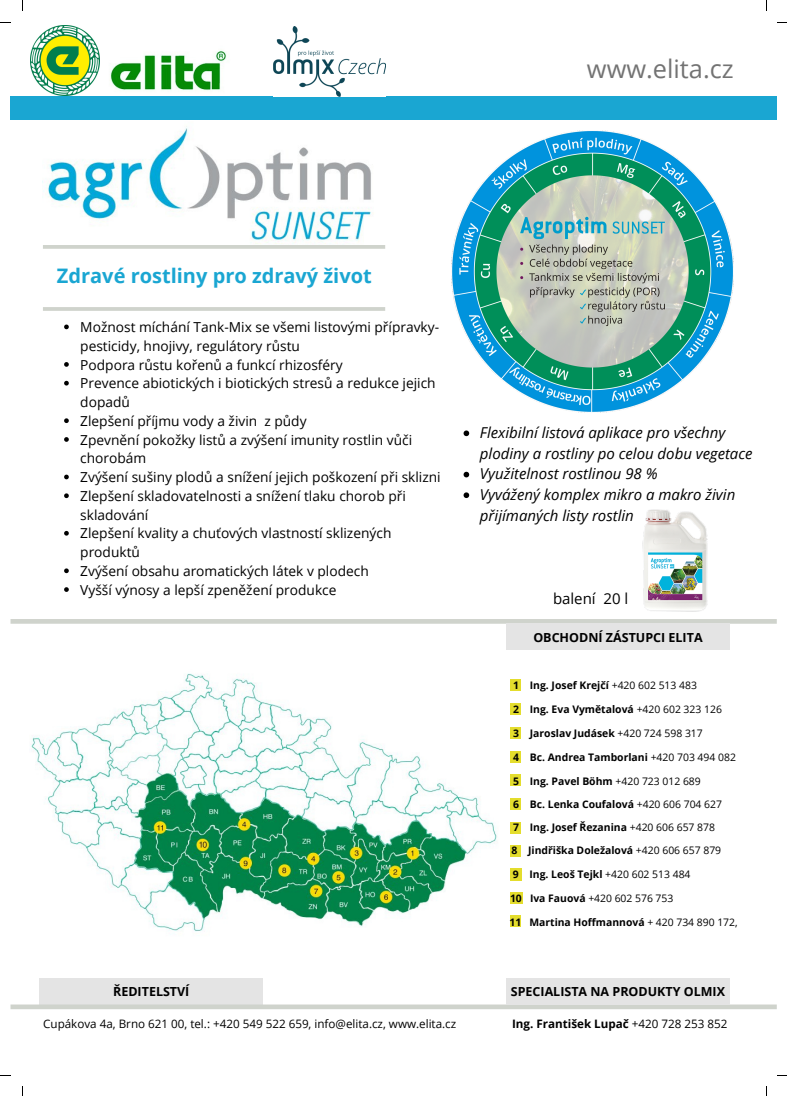
<style>
.page{position:relative;width:787px;height:1096px;background:#fff}
.page>*{position:absolute;margin:0;border:0;box-sizing:border-box;transform-origin:0 0}
.t1{font:25.38px "Open Sans";color:#737373}
.t2{font:700 20px "Open Sans";color:#1aa6d2}
.t3{font:italic 15px/20.6px "Open Sans";color:#000}
.t4{font:15px "Open Sans";color:#000}
.t5{font:13.75px/18.8px "Open Sans";color:#000}
.t6{font:700 12.5px "Open Sans";color:#000}
.t7{font:11.62px "Open Sans";color:#000}
.t8{font:700 11.62px "Open Sans";color:#000}
.t9{font:700 10.38px "Open Sans";color:#000}
.t10{font:10.38px "Open Sans";color:#000}
.s1{font-weight:400}
.s2{font-weight:700}
</style>
<div class="page">
<img style="left:110px;top:51px;width:117px;height:40px">
<div style="left:11px;top:96px;width:766px;height:24px;background:#1aa6d2"></div>
<img style="left:31px;top:26px;width:69px;height:69px">
<hr style="left:11px;top:619px;width:766px;height:4px;background:#cfd3cc">
<div style="left:506px;top:623px;width:223px;height:27px;background:#e4e4e4"></div>
<div style="left:39px;top:978px;width:224px;height:26px;background:#e4e4e4"></div>
<div style="left:11px;top:1004px;width:766px;height:5px;background:#cfd3cc"></div>
<div style="left:506px;top:978px;width:223px;height:26px;background:#e4e4e4"></div>
<div style="left:510px;top:703px;width:11px;height:12px;background:#e4dd2d"></div>
<div style="left:510px;top:751px;width:11px;height:12px;background:#e4dd2d"></div>
<div style="left:510px;top:679px;width:11px;height:12px;background:#e4dd2d"></div>
<div style="left:510px;top:727px;width:11px;height:12px;background:#e4dd2d"></div>
<div style="left:510px;top:774px;width:11px;height:11px;background:#e4dd2d"></div>
<div style="left:510px;top:798px;width:11px;height:12px;background:#e4dd2d"></div>
<div style="left:510px;top:821px;width:11px;height:12px;background:#e4dd2d"></div>
<img style="left:31px;top:673px;width:466px;height:259px">
<div style="left:510px;top:867px;width:12px;height:13px;background:#e4dd2d"></div>
<div style="left:510px;top:891px;width:12px;height:12px;background:#e4dd2d"></div>
<div style="left:510px;top:844px;width:11px;height:12px;background:#e4dd2d"></div>
<div style="left:509px;top:915px;width:11px;height:12px;background:#e4dd2d"></div>
<img style="left:273px;top:26px;width:113px;height:70px">
<img style="left:43px;top:126px;width:328px;height:118px">
<hr style="left:43px;top:245px;width:342px;height:4px;background:#cfd3cc">
<hr style="left:43px;top:307px;width:342px;height:4px;background:#cfd3cc">
<img style="left:642px;top:509px;width:66px;height:103px">
<img style="left:451px;top:130px;width:282px;height:282px">
<svg style="left:64px;top:324px;width:5px;height:5px"></svg>
<svg style="left:64px;top:362px;width:5px;height:5px"></svg>
<svg style="left:64px;top:381px;width:5px;height:4px"></svg>
<svg style="left:64px;top:418px;width:5px;height:5px"></svg>
<svg style="left:64px;top:437px;width:5px;height:5px"></svg>
<svg style="left:64px;top:474px;width:5px;height:5px"></svg>
<svg style="left:64px;top:493px;width:5px;height:5px"></svg>
<svg style="left:64px;top:531px;width:5px;height:4px"></svg>
<svg style="left:64px;top:568px;width:5px;height:5px"></svg>
<svg style="left:64px;top:587px;width:5px;height:5px"></svg>
<svg style="left:464px;top:430px;width:5px;height:6px"></svg>
<svg style="left:464px;top:471px;width:5px;height:6px"></svg>
<svg style="left:464px;top:492px;width:5px;height:6px"></svg>
<p class="t1" style="left:587px;top:50px;width:148px">www.elita.cz</p>
<p class="t2" style="left:57px;top:262px;width:316px">Zdravé rostliny pro zdravý život</p>
<p class="t5" style="left:80px;top:317px;width:360px">Možnost míchání Tank-Mix se všemi listovými přípravky&shy;pesticidy, hnojivy, regulátory růstu</p>
<p class="t5" style="left:80px;top:355px;width:264px">Podpora růstu kořenů a funkcí rhizosféry</p>
<p class="t5" style="left:80px;top:373px;width:357px">Prevence abiotických i biotických stresů a redukce jejich dopadů</p>
<p class="t5" style="left:80px;top:411px;width:228px">Zlepšení příjmu vody a živin z půdy</p>
<p class="t5" style="left:80px;top:430px;width:333px">Zpevnění pokožky listů a zvýšení imunity rostlin vůči chorobám</p>
<p class="t5" style="left:80px;top:467px;width:362px">Zvýšení sušiny plodů a snížení jejich poškození při sklizni</p>
<p class="t5" style="left:80px;top:486px;width:327px">Zlepšení skladovatelnosti a snížení tlaku chorob při skladování</p>
<p class="t5" style="left:80px;top:523px;width:313px">Zlepšení kvality a chuťových vlastností sklizených produktů</p>
<p class="t5" style="left:80px;top:561px;width:290px">Zvýšení obsahu aromatických látek v plodech</p>
<p class="t5" style="left:80px;top:580px;width:258px">Vyšší výnosy a lepší zpeněžení produkce</p>
<h4 class="t4" style="left:553px;top:587px;width:77px">balení 20 l</h4>
<h4 class="t3" style="left:480px;top:422px;width:274px">Flexibilní listová aplikace pro všechny plodiny a rostliny po celou dobu vegetace</h4>
<h5 class="t3" style="left:480px;top:463px;width:179px">Využitelnost rostlinou 98 %</h5>
<h5 class="t3" style="left:480px;top:483px;width:257px">Vyvážený komplex mikro a makro živin přijímaných listy rostlin</h5>
<p class="t6" style="left:533px;top:628px;width:171px">OBCHODNÍ ZÁSTUPCI ELITA</p>
<p class="t9" style="left:513px;top:677px;width:185px">1 Ing. Josef Krejčí <span class="s1">+420 602 513 483</span></p>
<p class="t9" style="left:513px;top:701px;width:210px">2 Ing. Eva Vymětalová <span class="s1">+420 602 323 126</span></p>
<p class="t9" style="left:513px;top:725px;width:191px">3 Jaroslav Judásek <span class="s1">+420 724 598 317</span></p>
<p class="t9" style="left:513px;top:773px;width:189px">5 Ing. Pavel Böhm <span class="s1">+420 723 012 689</span></p>
<p class="t9" style="left:513px;top:797px;width:210px">6 Bc. Lenka Coufalová <span class="s1">+420 606 704 627</span></p>
<p class="t9" style="left:513px;top:820px;width:203px">7 Ing. Josef Řezanina <span class="s1">+420 606 657 878</span></p>
<p class="t9" style="left:511px;top:843px;width:211px">8 Jindřiška Doležalová <span class="s1">+420 606 657 879</span></p>
<h3 class="t9" style="left:513px;top:867px;width:179px">9 Ing. Leoš Tejkl <span class="s1">+420 602 513 484</span></h3>
<h4 class="t10" style="left:510px;top:890px;width:165px"><span class="s2">10 Iva Fauová</span> +420 602 576 753</h4>
<p class="t9" style="left:509px;top:914px;width:230px">11 Martina Hoffmannová <span class="s1">+ 420 734 890 172,</span></p>
<p class="t9" style="left:513px;top:749px;width:224px">4 Bc. Andrea Tamborlani <span class="s1">+420 703 494 082</span></p>
<h1 class="t6" style="left:113px;top:982px;width:78px">ŘEDITELSTVÍ</h1>
<p class="t6" style="left:511px;top:982px;width:216px">SPECIALISTA NA PRODUKTY OLMIX</p>
<p class="t7" style="left:43px;top:1015px;width:415px">Cupákova 4a, Brno 621 00, tel.: +420 549 522 659, info@elita.cz, www.elita.cz</p>
<p class="t8" style="left:512px;top:1015px;width:217px">Ing. František Lupač <span class="s1">+420 728 253 852</span></p>
</div>
